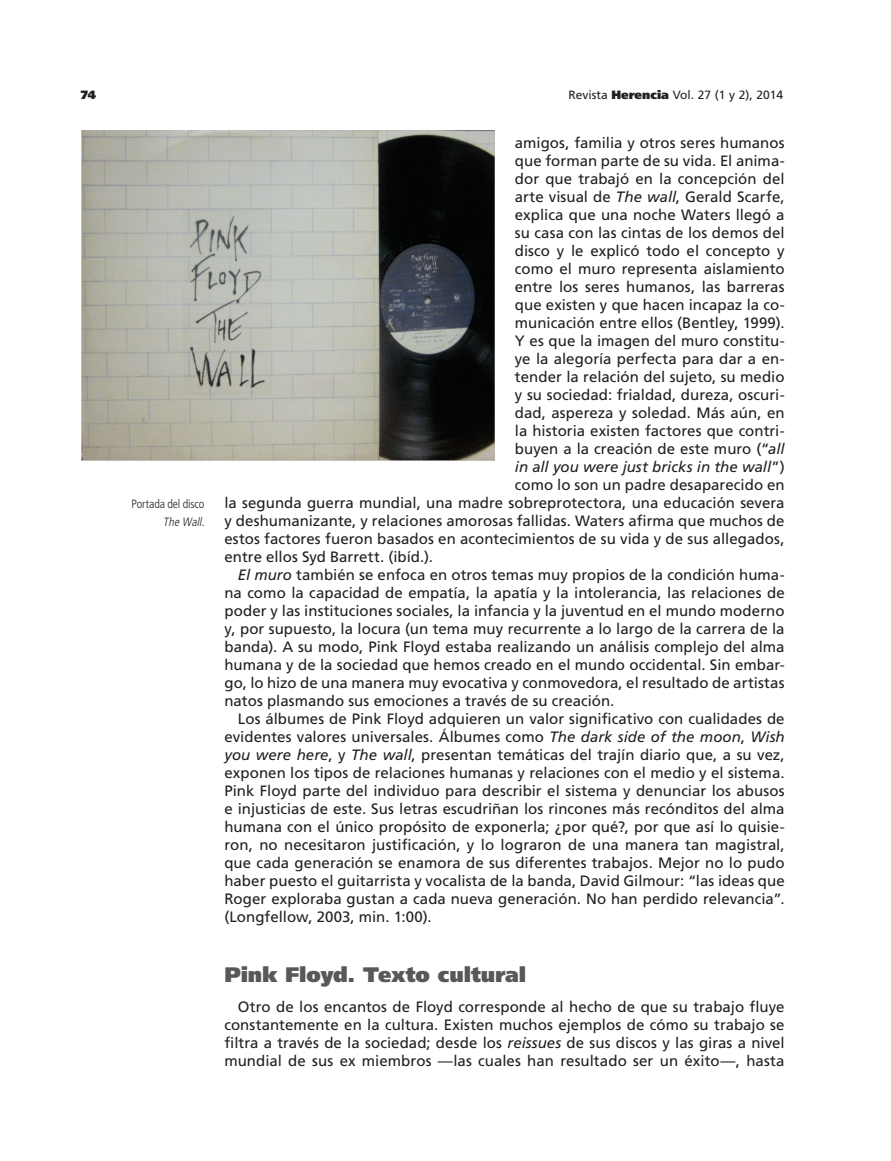
<style>
.page{position:relative;width:891px;height:1161px;background:#fff}
.page>*{position:absolute;margin:0;border:0;box-sizing:border-box;transform-origin:0 0}
.Subtítulo_1{font:900 21px "Frutiger";letter-spacing:-.005em;color:#57585a}
.Texto_del_artículo{font:15px/18px "Frutiger";letter-spacing:.005em;color:#231f20;text-align:justify}
.Texto_del_artículo-2{font:italic 15px "Frutiger";letter-spacing:.005em;color:#231f20}
.t1{font:12px "Frutiger";color:#231f20}
.t2{font:300 condensed 12px "Frutiger";letter-spacing:-.01em;color:#231f20}
.t3{font:italic 300 condensed 12px "Frutiger";color:#231f20}
.t4{font:900 12px "Frutiger";color:#231f20}
.s1{font-weight:900}
.s2{font-style:normal}
.s3{font-style:italic}
</style>
<div class="page">
<img style="left:81px;top:130px;width:414px;height:331px">
<p class="t4" style="left:81px;top:87px;width:17px">74</p>
<p class="t1" style="left:568px;top:88px;width:216px">Revista <span class="s1">Herencia</span> Vol. 27 (1 y 2), 2014</p>
<p class="t2" style="left:131px;top:498px;width:75px">Portada del disco</p>
<p class="t3" style="left:163px;top:516px;width:43px">The Wall<span class="s2">.</span></p>
<p class="Texto_del_artículo" style="left:515px;top:134px;width:271px">amigos, familia y otros seres humanos</p>
<p class="Texto_del_artículo" style="left:515px;top:152px;width:271px">que forman parte de su vida. El anima-</p>
<p class="Texto_del_artículo" style="left:515px;top:170px;width:271px">dor que trabajó en la concepción del</p>
<p class="Texto_del_artículo" style="left:515px;top:188px;width:271px">arte visual de <span class="s3">The wall</span>, Gerald Scarfe,</p>
<p class="Texto_del_artículo" style="left:515px;top:206px;width:271px">explica que una noche Waters llegó a</p>
<p class="Texto_del_artículo" style="left:515px;top:224px;width:271px">su casa con las cintas de los demos del</p>
<p class="Texto_del_artículo" style="left:515px;top:242px;width:271px">disco y le explicó todo el concepto y</p>
<p class="Texto_del_artículo" style="left:515px;top:260px;width:271px">como el muro representa aislamiento</p>
<p class="Texto_del_artículo" style="left:515px;top:278px;width:271px">entre los seres humanos, las barreras</p>
<p class="Texto_del_artículo" style="left:515px;top:296px;width:271px">que existen y que hacen incapaz la co-</p>
<p class="Texto_del_artículo" style="left:515px;top:314px;width:271px">municación entre ellos (Bentley, 1999).</p>
<p class="Texto_del_artículo" style="left:515px;top:332px;width:271px">Y es que la imagen del muro constitu-</p>
<p class="Texto_del_artículo" style="left:515px;top:350px;width:271px">ye la alegoría perfecta para dar a en-</p>
<p class="Texto_del_artículo" style="left:515px;top:368px;width:271px">tender la relación del sujeto, su medio</p>
<p class="Texto_del_artículo" style="left:515px;top:386px;width:271px">y su sociedad: frialdad, dureza, oscuri-</p>
<p class="Texto_del_artículo" style="left:515px;top:404px;width:271px">dad, aspereza y soledad. Más aún, en</p>
<p class="Texto_del_artículo" style="left:515px;top:422px;width:271px">la historia existen factores que contri-</p>
<p class="Texto_del_artículo" style="left:515px;top:440px;width:271px">buyen a la creación de este muro (“<span class="s3">all</span></p>
<p class="Texto_del_artículo-2" style="left:515px;top:459px;width:271px">in all you were just bricks in the wall<span class="s2">”)</span></p>
<p class="Texto_del_artículo" style="left:515px;top:476px;width:271px">como lo son un padre desaparecido en</p>
<p class="Texto_del_artículo" style="left:224px;top:494px;width:562px">la segunda guerra mundial, una madre sobreprotectora, una educación severa</p>
<p class="Texto_del_artículo" style="left:224px;top:512px;width:562px">y deshumanizante, y relaciones amorosas fallidas. Waters afirma que muchos de</p>
<p class="Texto_del_artículo" style="left:224px;top:530px;width:562px">estos factores fueron basados en acontecimientos de su vida y de sus allegados,</p>
<p class="Texto_del_artículo" style="left:224px;top:548px;width:210px">entre ellos Syd Barrett. (ibíd.).</p>
<p class="Texto_del_artículo" style="left:224px;top:566px;width:562px;text-indent:14px"><span class="s3">El muro</span> también se enfoca en otros temas muy propios de la condición huma&shy;na como la capacidad de empatía, la apatía y la intolerancia, las relaciones de poder y las instituciones sociales, la infancia y la juventud en el mundo moderno y, por supuesto, la locura (un tema muy recurrente a lo largo de la carrera de la banda). A su modo, Pink Floyd estaba realizando un análisis complejo del alma humana y de la sociedad que hemos creado en el mundo occidental. Sin embar&shy;go, lo hizo de una manera muy evocativa y conmovedora, el resultado de artistas natos plasmando sus emociones a través de su creación.</p>
<p class="Texto_del_artículo" style="left:224px;top:710px;width:562px;text-indent:14px">Los álbumes de Pink Floyd adquieren un valor significativo con cualidades de evidentes valores universales. Álbumes como <span class="s3">The dark side of the moon</span>, <span class="s3">Wish you were here</span>, y <span class="s3">The wall</span>, presentan temáticas del trajín diario que, a su vez, exponen los tipos de relaciones humanas y relaciones con el medio y el sistema.<br>Pink Floyd parte del individuo para describir el sistema y denunciar los abusos e injusticias de este. Sus letras escudriñan los rincones más recónditos del alma humana con el único propósito de exponerla; ¿por qué?, por que así lo quisie&shy;ron, no necesitaron justificación, y lo lograron de una manera tan magistral, que cada generación se enamora de sus diferentes trabajos. Mejor no lo pudo haber puesto el guitarrista y vocalista de la banda, David Gilmour: “las ideas que Roger exploraba gustan a cada nueva generación. No han perdido relevancia”. (Longfellow, 2003, min. 1:00).</p>
<p class="Subtítulo_1" style="left:224px;top:962px;width:303px">Pink Floyd. Texto cultural</p>
<p class="Texto_del_artículo" style="left:224px;top:998px;width:562px;text-indent:14px">Otro de los encantos de Floyd corresponde al hecho de que su trabajo fluye constantemente en la cultura. Existen muchos ejemplos de cómo su trabajo se filtra a través de la sociedad; desde los <span class="s3">reissues</span> de sus discos y las giras a nivel mundial de sus ex miembros —las cuales han resultado ser un éxito—, hasta</p>
</div>
